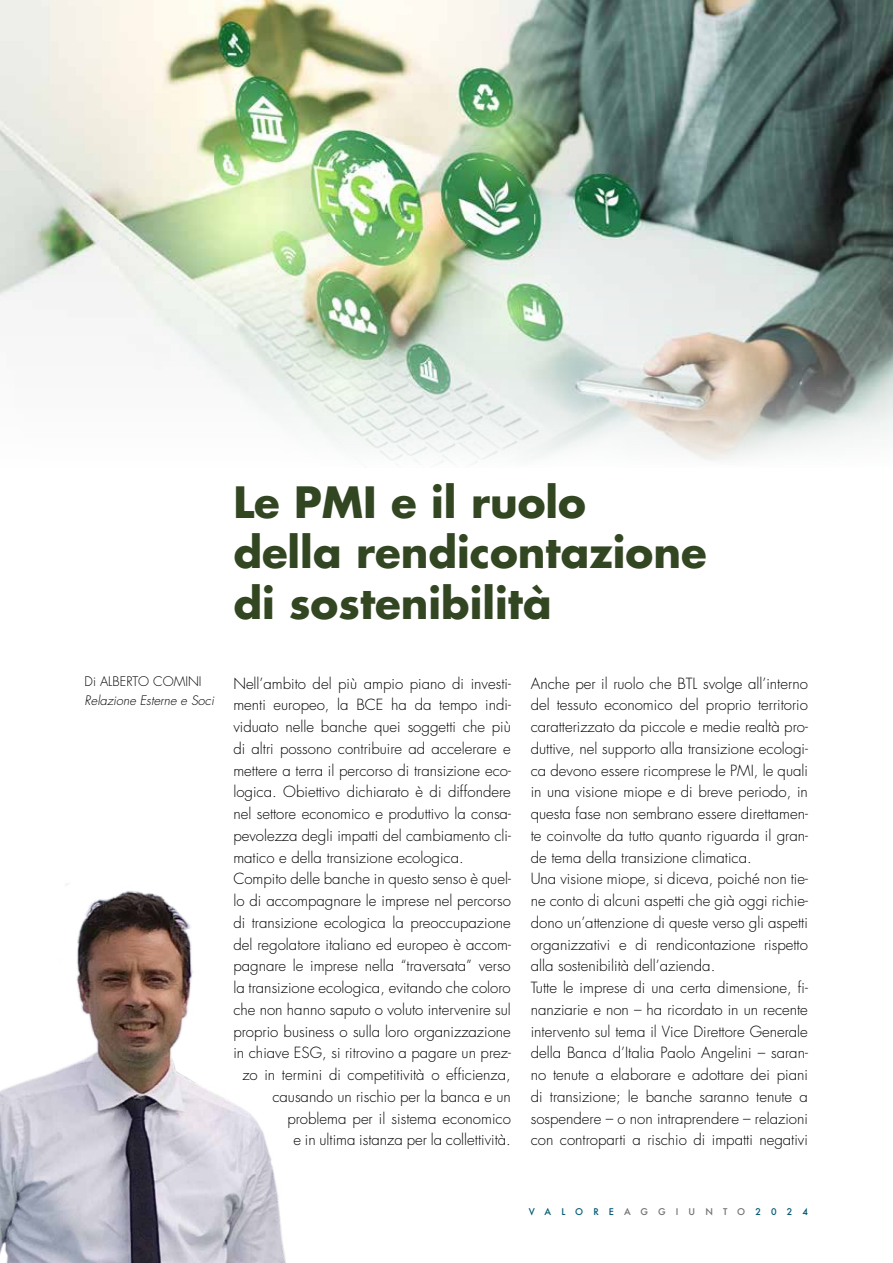
<style>
.page{position:relative;width:893px;height:1263px;background:#fff}
.page>*{position:absolute;margin:0;border:0;box-sizing:border-box;transform-origin:0 0}
.t1{font:700 42px/50.4px "Futura Std";color:#324622}
.t2{font:300 15px/21.8px "Futura Std";color:#000}
.t3{font:300 12.9px "Futura Std";color:#000}
.t4{font:italic 300 12.75px "Futura Std";color:#000}
.t5{font:500 9px "Futura";letter-spacing:1.12em;color:#005872}
.s1{color:#706f6f}
</style>
<div class="page">
<img style="left:0;top:0;width:893px;height:463px">
<img style="left:0;top:884px;width:286px;height:379px">
<h1 class="t1" style="left:233px;top:476px;width:475px">Le PMI e il ruolo<br>della rendicontazione di sostenibilità</h1>
<p class="t3" style="left:85px;top:673px;width:119px">Di ALBERTO COMINI</p>
<p class="t4" style="left:85px;top:693px;width:131px">Relazione Esterne e Soci</p>
<p class="t2" style="left:233px;top:673px;width:279px">Nell’ambito del più ampio piano di investi-</p>
<p class="t2" style="left:233px;top:694px;width:279px">menti europeo, la BCE ha da tempo indi-</p>
<p class="t2" style="left:233px;top:716px;width:279px">viduato nelle banche quei soggetti che più</p>
<p class="t2" style="left:233px;top:738px;width:279px">di altri possono contribuire ad accelerare e</p>
<p class="t2" style="left:233px;top:760px;width:279px">mettere a terra il percorso di transizione eco-</p>
<p class="t2" style="left:233px;top:781px;width:279px">logica. Obiettivo dichiarato è di diffondere</p>
<p class="t2" style="left:233px;top:803px;width:279px">nel settore economico e produttivo la consa-</p>
<p class="t2" style="left:233px;top:825px;width:279px">pevolezza degli impatti del cambiamento cli-</p>
<p class="t2" style="left:233px;top:847px;width:232px">matico e della transizione ecologica.</p>
<p class="t2" style="left:233px;top:868px;width:279px">Compito delle banche in questo senso è quel-</p>
<p class="t2" style="left:233px;top:890px;width:279px">lo di accompagnare le imprese nel percorso</p>
<p class="t2" style="left:233px;top:912px;width:279px">di transizione ecologica la preoccupazione</p>
<p class="t2" style="left:233px;top:934px;width:279px">del regolatore italiano ed europeo è accom-</p>
<p class="t2" style="left:233px;top:955px;width:279px">pagnare le imprese nella “traversata” verso</p>
<p class="t2" style="left:233px;top:977px;width:279px">la transizione ecologica, evitando che coloro</p>
<p class="t2" style="left:233px;top:999px;width:279px">che non hanno saputo o voluto intervenire sul</p>
<p class="t2" style="left:233px;top:1021px;width:279px">proprio business o sulla loro organizzazione</p>
<p class="t2" style="left:233px;top:1042px;width:279px">in chiave ESG, si ritrovino a pagare un prez-</p>
<p class="t2" style="left:242px;top:1064px;width:270px">zo in termini di competitività o efficienza,</p>
<p class="t2" style="left:272px;top:1086px;width:240px">causando un rischio per la banca e un</p>
<p class="t2" style="left:287px;top:1108px;width:225px">problema per il sistema economico</p>
<p class="t2" style="left:293px;top:1129px;width:219px">e in ultima istanza per la collettività.</p>
<p class="t2" style="left:531px;top:673px;width:279px">Anche per il ruolo che BTL svolge all’interno del tessuto economico del proprio territorio caratterizzato da piccole e medie realtà pro&shy;duttive, nel supporto alla transizione ecologi&shy;ca devono essere ricomprese le PMI, le quali in una visione miope e di breve periodo, in questa fase non sembrano essere direttamen&shy;te coinvolte da tutto quanto riguarda il gran&shy;de tema della transizione climatica.<br>Una visione miope, si diceva, poiché non tie&shy;ne conto di alcuni aspetti che già oggi richie&shy;dono un’attenzione di queste verso gli aspetti organizzativi e di rendicontazione rispetto alla sostenibilità dell’azienda.<br>Tutte le imprese di una certa dimensione, fi&shy;nanziarie e non – ha ricordato in un recente intervento sul tema il Vice Direttore Generale della Banca d’Italia Paolo Angelini – saran&shy;no tenute a elaborare e adottare dei piani di transizione; le banche saranno tenute a sospendere – o non intraprendere – relazioni con controparti a rischio di impatti negativi</p>
<p class="t5" style="left:529px;top:1206px;width:280px">VALORE<span class="s1">AGGIUNTO</span>2024</p>
</div>
